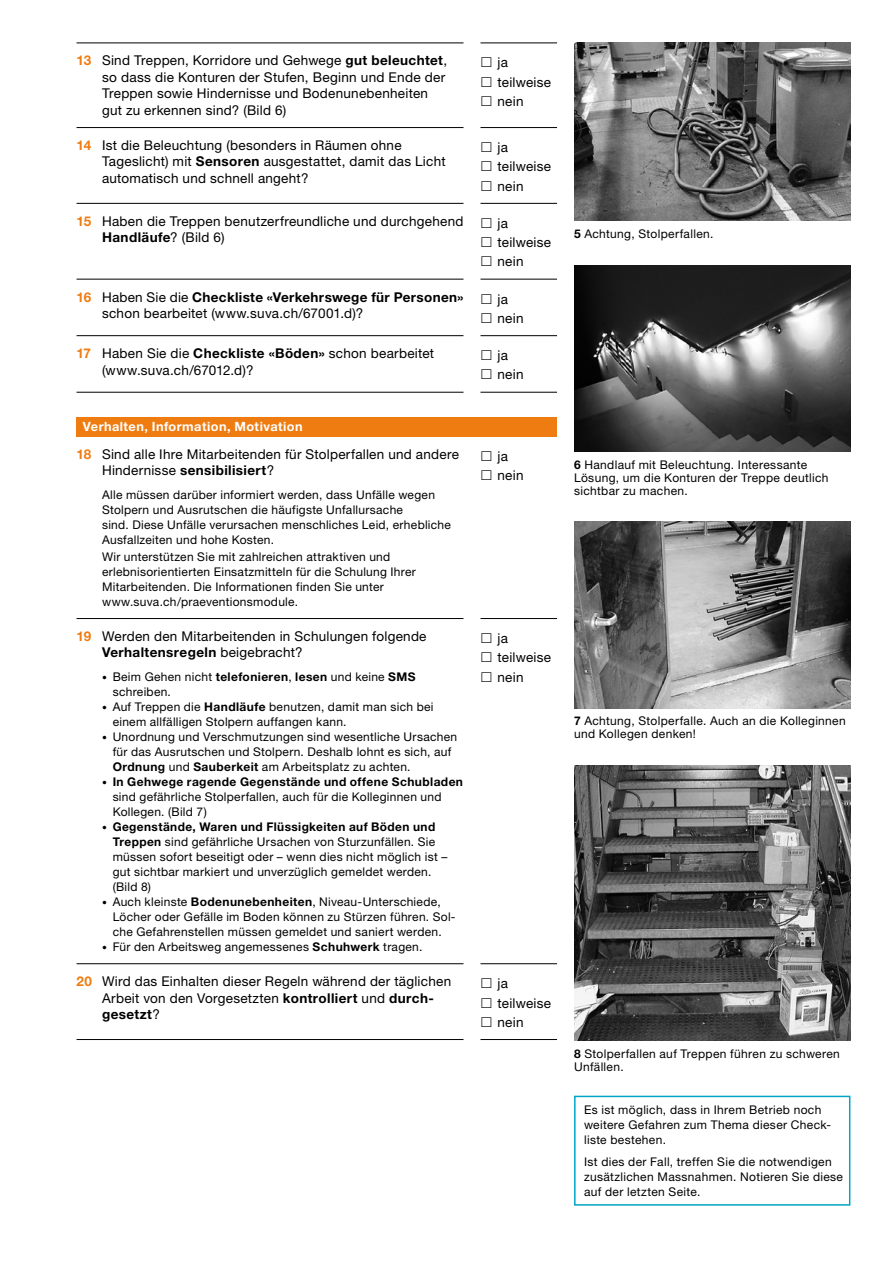
<style>
.page{position:relative;width:893px;height:1263px;background:#fff}
.page>*{position:absolute;margin:0;border:0;box-sizing:border-box;transform-origin:0 0}
.t1{font:13.5px/19.2px "Helvetica Neue LT Std";letter-spacing:.02em;color:#000}
.t2{font:700 12.75px "Helvetica Neue LT Std";letter-spacing:.035em;color:#fff}
.t3{font:12px/15px "Helvetica Neue LT Std";letter-spacing:.025em;color:#000}
.s1{font-weight:700;color:#ef7c11}
.s2{font-weight:700}
.s3{font-size:9.75px}
</style>
<div class="page">
<img style="left:574px;top:521px;width:276px;height:187px">
<img style="left:574px;top:765px;width:276px;height:276px">
<img style="left:574px;top:43px;width:276px;height:178px">
<img style="left:574px;top:265px;width:276px;height:187px">
<hr style="left:480px;top:127px;width:77px;height:1px;background:#000">
<hr style="left:480px;top:203px;width:77px;height:1px;background:#000">
<hr style="left:480px;top:279px;width:77px;height:1px;background:#000">
<hr style="left:480px;top:335px;width:77px;height:1px;background:#000">
<hr style="left:480px;top:392px;width:77px;height:1px;background:#000">
<hr style="left:480px;top:43px;width:77px;height:1px;background:#000">
<hr style="left:77px;top:43px;width:386px;height:1px;background:#000">
<hr style="left:77px;top:127px;width:386px;height:1px;background:#000">
<hr style="left:77px;top:203px;width:386px;height:1px;background:#000">
<hr style="left:77px;top:279px;width:386px;height:1px;background:#000">
<hr style="left:77px;top:335px;width:386px;height:1px;background:#000">
<hr style="left:77px;top:392px;width:386px;height:1px;background:#000">
<div style="left:77px;top:417px;width:480px;height:19px;background:#ef7c11"></div>
<hr style="left:480px;top:963px;width:77px;height:1px;background:#000">
<hr style="left:480px;top:1039px;width:77px;height:1px;background:#000">
<hr style="left:480px;top:618px;width:77px;height:1px;background:#000">
<hr style="left:77px;top:618px;width:386px;height:1px;background:#000">
<hr style="left:77px;top:963px;width:386px;height:1px;background:#000">
<hr style="left:77px;top:1039px;width:386px;height:1px;background:#000">
<div style="left:574px;top:1096px;width:276px;height:109px;border:2px solid #00a5c8"></div>
<p class="t1" style="left:102px;top:52px;width:347px;line-height:16.5px;text-indent:-26px"><span class="s1">13</span> Sind Treppen, Korridore und Gehwege <span class="s2">gut beleuchtet</span>, so dass die Konturen der Stufen, Beginn und Ende der Treppen sowie Hindernisse und Bodenunebenheiten gut zu erkennen sind? (Bild 6)</p>
<p class="t1" style="left:497px;top:53px;width:55px">ja teilweise nein</p>
<p class="t1" style="left:102px;top:137px;width:345px;line-height:16.5px;text-indent:-26px"><span class="s1">14</span> Ist die Beleuchtung (besonders in Räumen ohne<br>Tageslicht) mit <span class="s2">Sensoren</span> ausgestattet, damit das Licht automatisch und schnell angeht?</p>
<p class="t1" style="left:497px;top:137px;width:55px">ja teilweise nein</p>
<p class="t1" style="left:102px;top:212px;width:363px;line-height:16.5px;text-indent:-26px"><span class="s1">15</span> Haben die Treppen benutzerfreundliche und durchgehend<br><span class="s2">Handläufe</span>? (Bild 6)</p>
<p class="t1" style="left:497px;top:213px;width:55px">ja teilweise nein</p>
<p class="t1" style="left:102px;top:288px;width:363px;line-height:16.5px;text-indent:-26px"><span class="s1">16</span> Haben Sie die <span class="s2">Checkliste «Verkehrswege für Personen» </span>schon bearbeitet (www.suva.ch/67001.d)?</p>
<p class="t1" style="left:498px;top:289px;width:27px">ja nein</p>
<p class="t1" style="left:102px;top:345px;width:334px;line-height:16.5px;text-indent:-26px"><span class="s1">17</span> Haben Sie die <span class="s2">Checkliste «Böden»</span> schon bearbeitet (www.suva.ch/67012.d)?</p>
<p class="t1" style="left:498px;top:346px;width:27px">ja nein</p>
<p class="t2" style="left:83px;top:419px;width:221px">Verhalten, Information, Motivation</p>
<p class="t1" style="left:102px;top:445px;width:359px;line-height:16.5px;text-indent:-26px"><span class="s1">18</span> Sind alle Ihre Mitarbeitenden für Stolperfallen und andere<br>Hindernisse <span class="s2">sensibilisiert</span>?</p>
<p class="t3" style="left:102px;top:487px;width:350px">Alle müssen darüber informiert werden, dass Unfälle wegen Stolpern und Ausrutschen die häufigste Unfallursache<br>sind. Diese Unfälle verursachen menschliches Leid, erhebliche Ausfallzeiten und hohe Kosten.</p>
<p class="t3" style="left:102px;top:549px;width:315px">Wir unterstützen Sie mit zahlreichen attraktiven und erlebnisorientierten Einsatzmitteln für die Schulung Ihrer Mitarbeitenden. Die Informationen finden Sie unter www.suva.ch/praeventionsmodule.</p>
<p class="t1" style="left:102px;top:628px;width:326px;line-height:16.5px;text-indent:-26px"><span class="s1">19</span> Werden den Mitarbeitenden in Schulungen folgende<br><span class="s2">Verhaltensregeln</span> beigebracht?</p>
<p class="t3" style="left:113px;top:669px;width:304px;text-indent:-11px"><span class="s3">•</span> Beim Gehen nicht <span class="s2">telefonieren</span>, <span class="s2">lesen</span> und keine <span class="s2">SMS </span>schreiben.</p>
<p class="t3" style="left:113px;top:699px;width:322px;text-indent:-11px"><span class="s3">•</span> Auf Treppen die <span class="s2">Handläufe</span> benutzen, damit man sich bei einem allfälligen Stolpern auffangen kann.</p>
<p class="t3" style="left:113px;top:729px;width:346px;text-indent:-11px"><span class="s3">•</span> Unordnung und Verschmutzungen sind wesentliche Ursachen für das Ausrutschen und Stolpern. Deshalb lohnt es sich, auf<br><span class="s2">Ordnung</span> und <span class="s2">Sauberkeit</span> am Arbeitsplatz zu achten.</p>
<p class="t3" style="left:113px;top:774px;width:352px;text-indent:-11px"><span class="s3">•</span> <span class="s2">In Gehwege ragende Gegenstände und offene Schubladen </span>sind gefährliche Stolperfallen, auch für die Kolleginnen und<br>Kollegen. (Bild 7)</p>
<p class="t3" style="left:113px;top:819px;width:336px;text-indent:-11px"><span class="s3">•</span> <span class="s2">Gegenstände, Waren und Flüssigkeiten auf Böden und Treppen</span> sind gefährliche Ursachen von Sturzunfällen. Sie müssen sofort beseitigt oder – wenn dies nicht möglich ist – gut sichtbar markiert und unverzüglich gemeldet werden. (Bild 8)</p>
<p class="t3" style="left:113px;top:894px;width:344px;text-indent:-11px"><span class="s3">•</span> Auch kleinste <span class="s2">Bodenunebenheiten</span>, Niveau-Unterschiede,<br>Löcher oder Gefälle im Boden können zu Stürzen führen. Sol&shy;che Gefahrenstellen müssen gemeldet und saniert werden.</p>
<p class="t3" style="left:102px;top:939px;width:322px"><span class="s3">•</span> Für den Arbeitsweg angemessenes <span class="s2">Schuhwerk</span> tragen.</p>
<p class="t1" style="left:497px;top:446px;width:27px">ja nein</p>
<p class="t1" style="left:497px;top:628px;width:55px">ja teilweise nein</p>
<p class="t1" style="left:102px;top:973px;width:351px;line-height:16.5px;text-indent:-26px"><span class="s1">20</span> Wird das Einhalten dieser Regeln während der täglichen<br>Arbeit von den Vorgesetzten <span class="s2">kontrolliert</span> und <span class="s2">durch&shy;gesetzt</span>?</p>
<p class="t1" style="left:497px;top:974px;width:55px">ja teilweise nein</p>
<p class="t3" style="left:574px;top:226px;width:141px"><span class="s2">5</span> Achtung, Stolperfallen.</p>
<p class="t3" style="left:574px;top:458px;width:256px;line-height:12.8px"><span class="s2">6</span> Handlauf mit Beleuchtung. Interessante<br>Lösung, um die Konturen der Treppe deutlich sichtbar zu machen.</p>
<p class="t3" style="left:574px;top:714px;width:273px;line-height:12.8px"><span class="s2">7</span> Achtung, Stolperfalle. Auch an die Kolleginnen und Kollegen denken!</p>
<p class="t3" style="left:574px;top:1047px;width:267px;line-height:12.8px"><span class="s2">8</span> Stolperfallen auf Treppen führen zu schweren<br>Unfällen.</p>
<p class="t3" style="left:584px;top:1102px;width:247px">Es ist möglich, dass in Ihrem Betrieb noch weitere Gefahren zum Thema dieser Check&shy;liste bestehen.</p>
<p class="t3" style="left:584px;top:1154px;width:261px">Ist dies der Fall, treffen Sie die notwendigen zusätzlichen Massnahmen. Notieren Sie diese auf der letzten Seite.</p>
</div>
